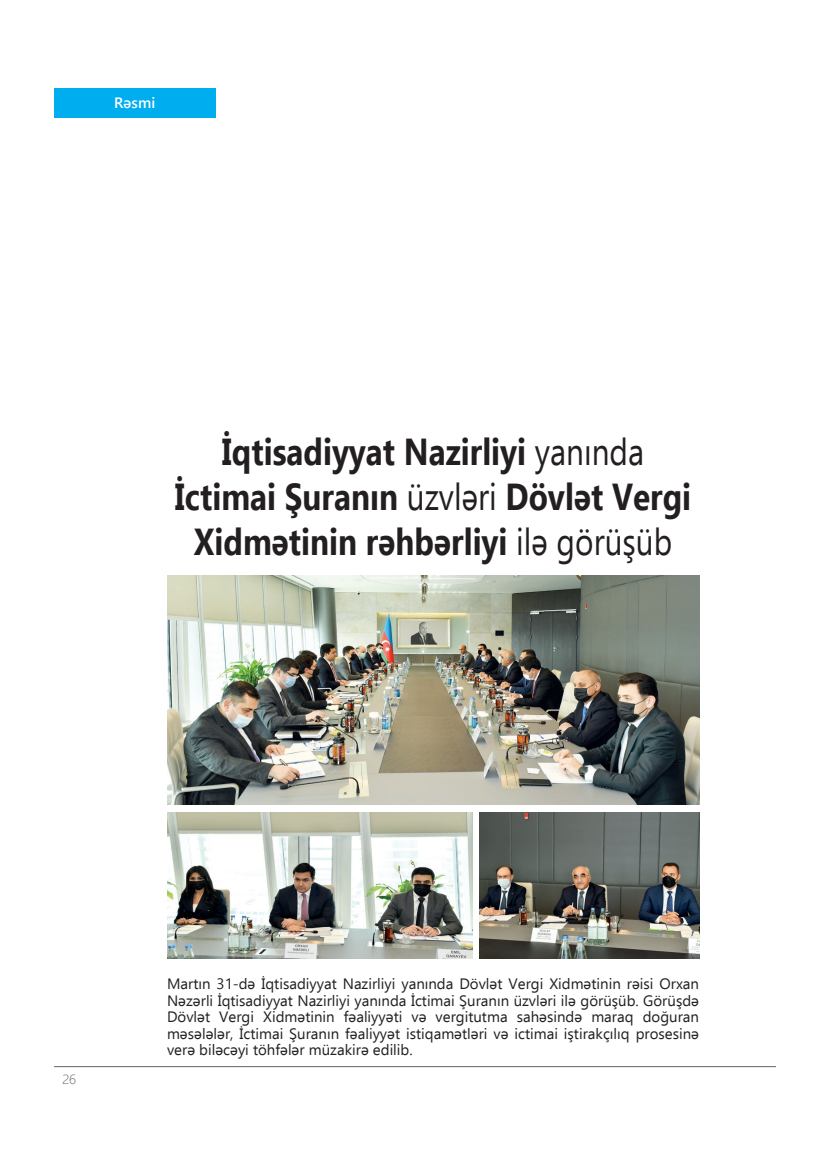
<style>
.page{position:relative;width:830px;height:1149px;background:#fff}
.page>*{position:absolute;margin:0;border:0;box-sizing:border-box;transform-origin:0 0}
.t1{font:700 37.5px/45px "Ebrima";color:#231f20;text-align:center;scale:.84 1}
.t2{font:15px/16.5px "Ebrima";color:#231f20;text-align:justify}
.t3{font:600 15px "Segoe UI";color:#fff}
.t4{font:300 13.5px "Segoe UI";color:#636366}
.s1{font-weight:400}
</style>
<div class="page">
<hr style="left:54px;top:1066px;width:721px;height:1px;background:#636366">
<img style="left:167px;top:575px;width:531px;height:229px">
<img style="left:167px;top:812px;width:305px;height:145px">
<img style="left:479px;top:812px;width:219px;height:145px">
<div style="left:54px;top:88px;width:161px;height:30px;background:#00aeef"></div>
<p class="t3" style="left:114px;top:89px;width:42px">Rəsmi</p>
<h1 class="t1" style="left:175px;top:426px;width:615px">İqtisadiyyat Nazirliyi <span class="s1">yanında<br></span>İctimai Şuranın <span class="s1">üzvləri</span> Dövlət Vergi<br>Xidmətinin rəhbərliyi <span class="s1">ilə görüşüb</span></h1>
<p class="t4" style="left:62px;top:1065px;width:15px">26</p>
<p class="t2" style="left:167px;top:974px;width:533px">Martın 31-də İqtisadiyyat Nazirliyi yanında Dövlət Vergi Xidmətinin rəisi Orxan Nəzərli İqtisadiyyat Nazirliyi yanında İctimai Şuranın üzvləri ilə görüşüb. Görüşdə Dövlət Vergi Xidmətinin fəaliyyəti və vergitutma sahəsində maraq doğuran məsələlər, İctimai Şuranın fəaliyyət istiqamətləri və ictimai iştirakçılıq prosesinə verə biləcəyi töhfələr müzakirə edilib.</p>
</div>
